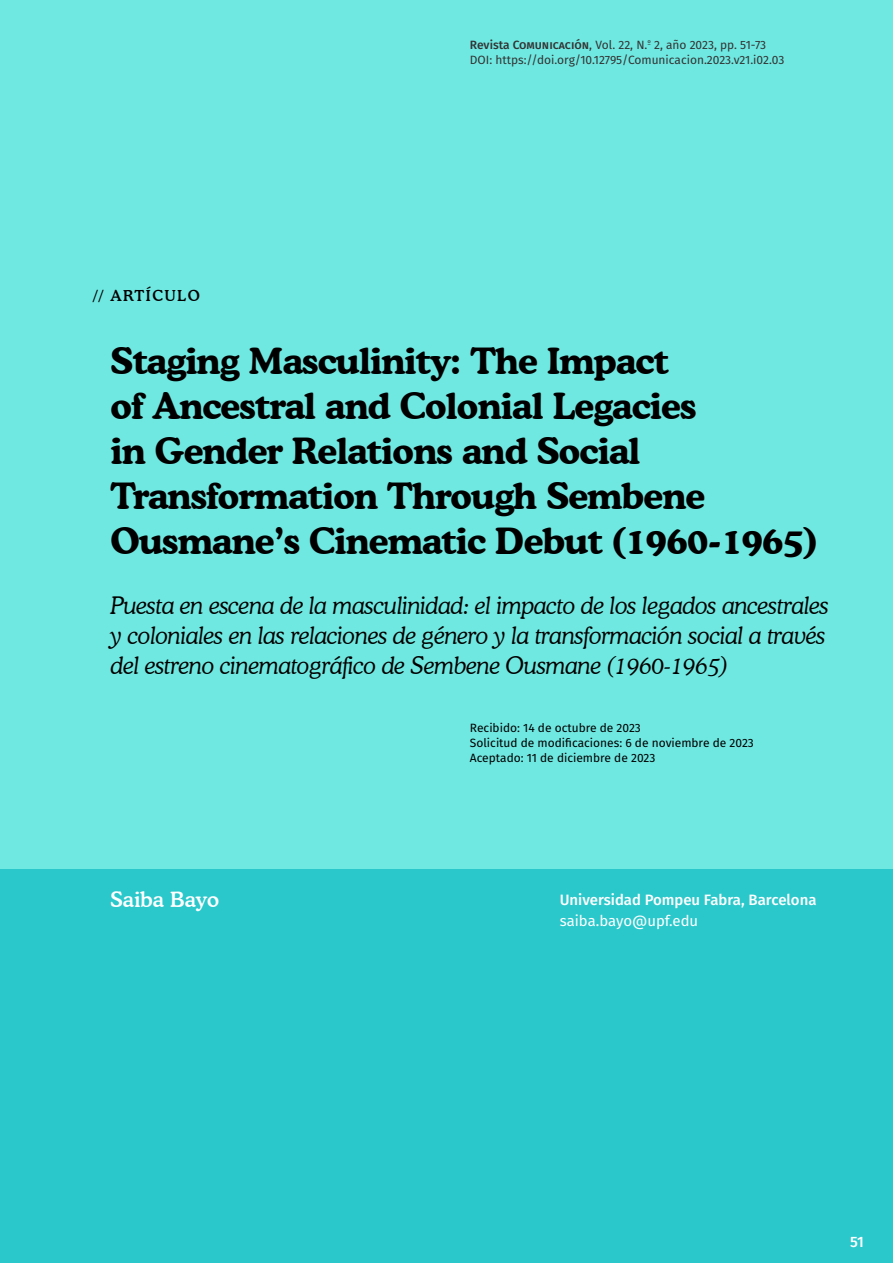
<style>
.page{position:relative;width:893px;height:1263px;background:#fff}
.page>*{position:absolute;margin:0;border:0;box-sizing:border-box;transform-origin:0 0}
.t1{font:700 36px/45px "Cooper BT";letter-spacing:-.02em;color:#000}
.t2{font:italic 300 24px/30px "Cooper BT";letter-spacing:-.02em;color:#000}
.t3{font:500 21px "Cooper BT";color:#fff}
.t4{font:500 15px "Fira Sans";color:#fff}
.t5{font:15px "Fira Sans";color:#fff}
.t6{font:500 15px "Cooper BT";letter-spacing:.1em;color:#000}
.t7{font:12px "Fira Sans";color:#333}
.t8{font:12px "Fira Sans";color:#000}
.s1{font-weight:500}
</style>
<div class="page">
<div style="left:0;top:868px;width:893px;height:395px;background:#2bc8cb"></div>
<div style="left:0;top:0;width:893px;height:868px;background:#6fe8e1"></div>
<p class="t6" style="left:94px;top:286px;width:108px">// ARTÍCULO</p>
<p class="t7" style="left:470px;top:35px;width:298px"><span class="s1">Revista Comunicación</span>, Vol. 22, N.<sup>º</sup> 2, año 2023, pp. 51-73</p>
<p class="t7" style="left:470px;top:50px;width:316px">DOI: https://doi.org/10.12795/Comunicacion.2023.v21.i02.03</p>
<p class="t1" style="left:111px;top:338px;width:709px">Staging Masculinity: The Impact<br>of Ancestral and Colonial Legacies<br>in Gender Relations and Social Transformation Through Sembene Ousmane’s Cinematic Debut (1960-1965)</p>
<p class="t2" style="left:111px;top:590px;width:720px">Puesta en escena de la masculinidad: el impacto de los legados ancestrales y coloniales en las relaciones de género y la transformación social a través del estreno cinematográfico de Sembene Ousmane (1960-1965)</p>
<p class="t8" style="left:470px;top:719px;width:173px">Recibido: 14 de octubre de 2023</p>
<p class="t8" style="left:470px;top:734px;width:285px">Solicitud de modificaciones: 6 de noviembre de 2023</p>
<p class="t8" style="left:470px;top:749px;width:187px">Aceptado: 11 de diciembre de 2023</p>
<p class="t3" style="left:111px;top:886px;width:110px">Saiba Bayo</p>
<p class="t4" style="left:560px;top:888px;width:258px">Universidad Pompeu Fabra, Barcelona</p>
<p class="t5" style="left:560px;top:909px;width:140px">saiba.bayo@upf.edu</p>
<p class="t4" style="left:850px;top:1230px;width:15px">51</p>
</div>
